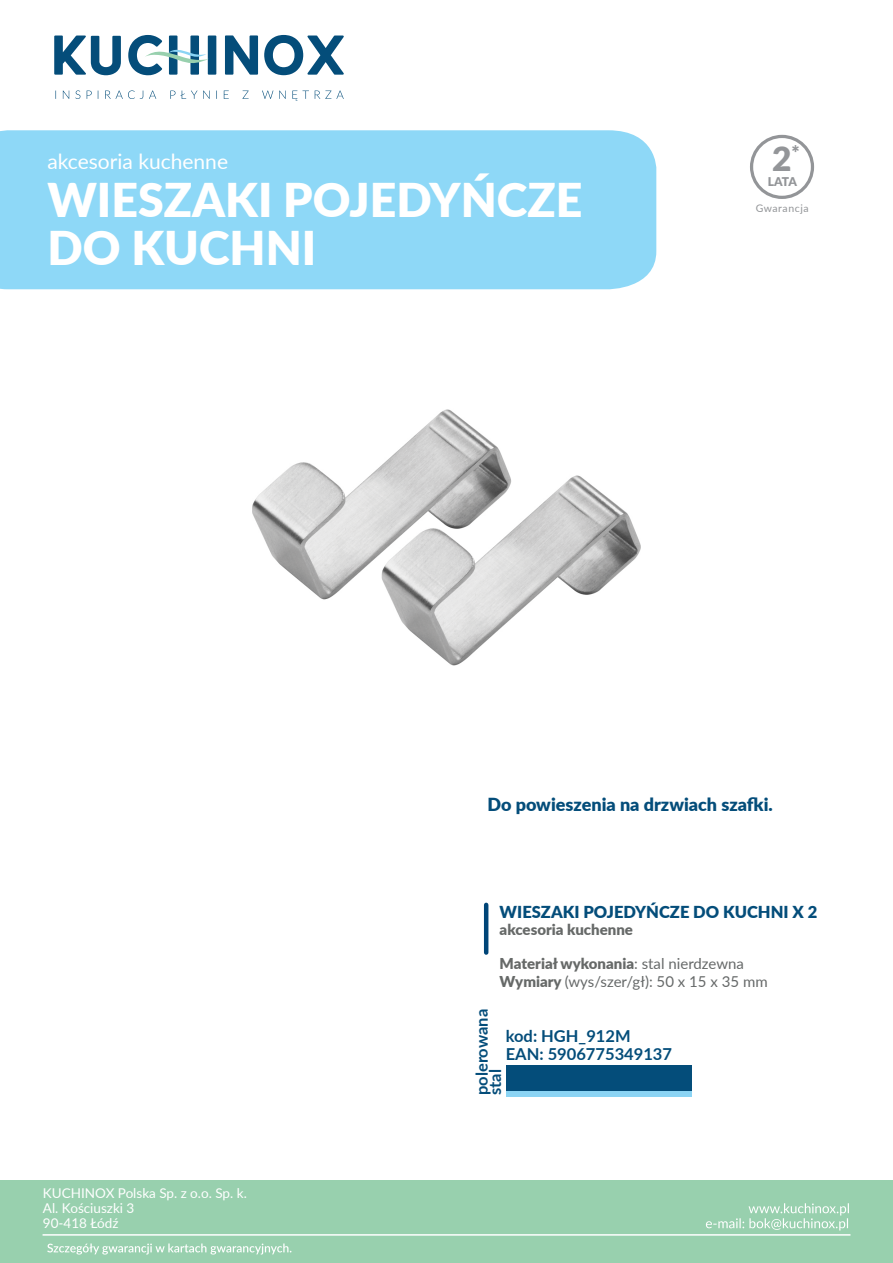
<style>
.page{position:relative;width:893px;height:1263px;background:#fff}
.page>*{position:absolute;margin:0;border:0;box-sizing:border-box;transform-origin:0 0}
.t1{font:900 46.5px/48px "Lato";color:#fff}
.t2{font:900 33.45px "Lato";color:#939598}
.t3{font:21px "Lato";color:#fff}
.t4{font:900 18px "Lato";color:#044d7a}
.t5{font:700 16.5px/18px "Lato";color:#044d7a}
.t6{font:900 16.5px "Lato";color:#044d7a}
.t7{font:15px/18px "Lato";color:#666969}
.t8{font:900 15px "Lato";color:#666968}
.t9{font:13.5px/15px "Lato";color:#fff}
.t10{font:900 12px "Lato";color:#939598}
.t11{font:10.5px "Lato";letter-spacing:.055em;color:#939598}
.s1{font-weight:900;color:#666968}
.s2{color:#666968}
</style>
<div class="page">
<svg style="left:54px;top:35px;width:290px;height:40px"></svg>
<svg style="left:55px;top:90px;width:289px;height:11px"></svg>
<div style="left:0;top:1180px;width:893px;height:83px;background:#98d0ae"></div>
<svg style="left:47px;top:1243px;width:244px;height:11px"></svg>
<svg style="left:706px;top:1203px;width:143px;height:27px"></svg>
<hr style="left:43px;top:1234px;width:807px;height:1px;background:#fff">
<svg style="left:750px;top:135px;width:64px;height:64px"></svg>
<div style="left:506px;top:1090px;width:185px;height:7px;background:#8bd4f4"></div>
<div style="left:506px;top:1065px;width:185px;height:25px;background:#044d7a"></div>
<hr style="left:484px;top:905px;width:4px;height:47px;background:#004577">
<div style="left:0;top:130px;width:656px;height:159px;background:#8ed8f7"></div>
<img style="left:252px;top:409px;width:389px;height:257px">
<h3 class="t3" style="left:47px;top:146px;width:182px">akcesoria kuchenne</h3>
<h1 class="t1" style="left:47px;top:174px;width:536px">WIESZAKI POJEDYŃCZE<br>DO KUCHNI</h1>
<h2 class="t2" style="left:772px;top:134px;width:29px">2<sup>*</sup></h2>
<p class="t10" style="left:768px;top:173px;width:31px">LATA</p>
<p class="t11" style="left:756px;top:200px;width:54px">Gwarancja</p>
<p class="t4" style="left:487px;top:791px;width:287px">Do powieszenia na drzwiach szafki.</p>
<p class="t9" style="left:43px;top:1185px;width:205px">KUCHINOX Polska Sp. z o.o. Sp. k.<br>Al. Kościuszki 3<br>90-418 Łódź</p>
<p class="t6" style="left:500px;top:900px;width:319px">WIESZAKI POJEDYŃCZE DO KUCHNI X 2</p>
<p class="t8" style="left:500px;top:918px;width:135px">akcesoria kuchenne</p>
<p class="t7" style="left:500px;top:954px;width:269px"><span class="s1">Materiał wykonania</span><span class="s2">:</span> stal nierdzewna<br><span class="s1">Wymiary</span> (wys/szer/gł): 50 x 15 x 35 mm</p>
<p class="t5" style="left:506px;top:1026px;width:168px">kod: HGH_912M<br>EAN: 5906775349137</p>
<p class="t5" style="left:474px;top:1095px;width:88px;line-height:13.5px;rotate:-90deg">polerowana stal</p>
</div>
